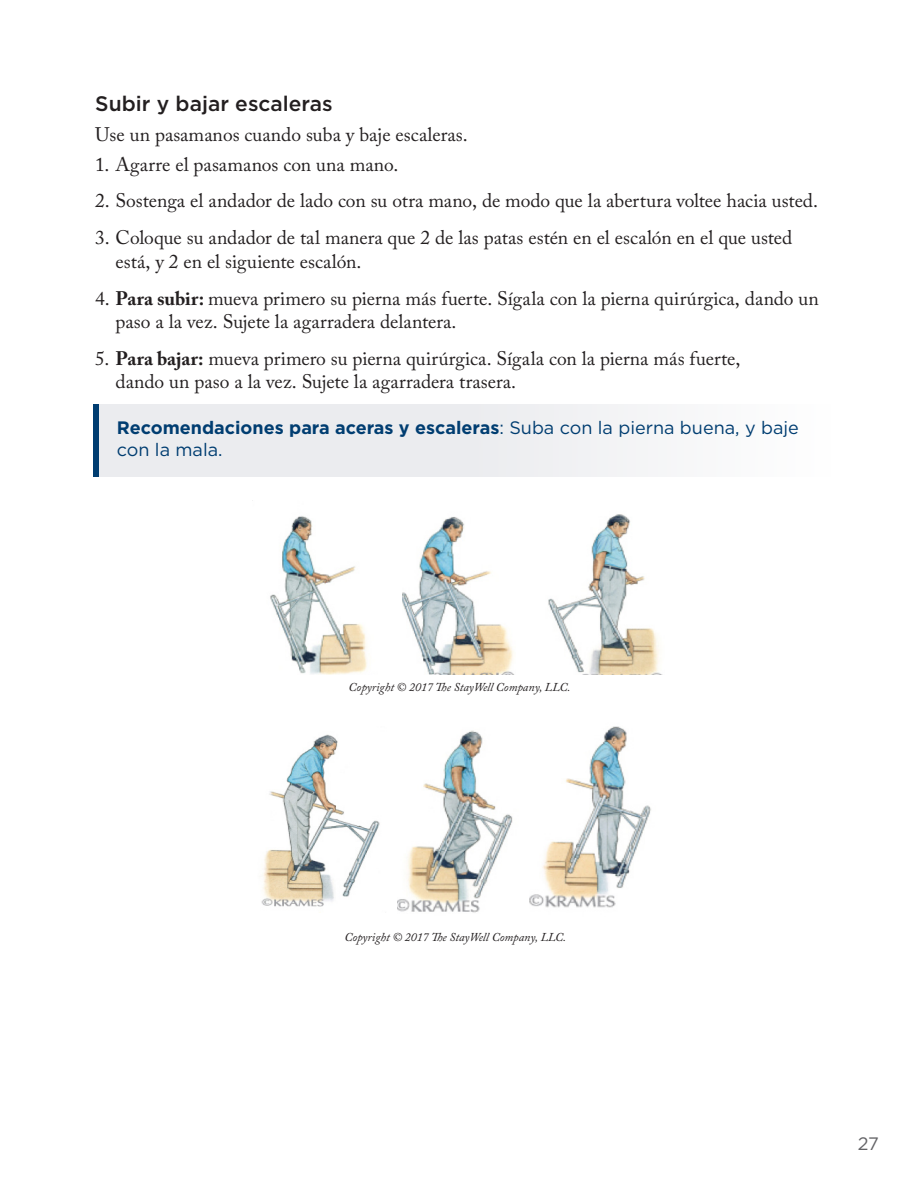
<style>
.page{position:relative;width:918px;height:1188px;background:#fff}
.page>*{position:absolute;margin:0;border:0;box-sizing:border-box;transform-origin:0 0}
.Header_3{font:500 21px "Gotham";color:#231f20}
.Body_Copy{font:19.5px/23.4px "Adobe Caslon Pro";color:#231f20}
.Callout_Box{font:18px/21.6px "Gotham";color:#003d71}
.t1{font:18px "Gotham";color:#636366}
.Captions{font:italic 12px "Adobe Caslon Pro";color:#231f20}
.s1{font-weight:700}
</style>
<div class="page">
<div style="left:94px;top:404px;width:737px;height:72px;background:linear-gradient(to right,#e6e7eb,#f9fafa)"></div>
<div style="left:94px;top:404px;width:5px;height:72px;background:#003d71"></div>
<img style="left:261px;top:734px;width:119px;height:173px">
<img style="left:398px;top:730px;width:115px;height:183px">
<img style="left:530px;top:726px;width:121px;height:182px">
<img style="left:270px;top:516px;width:97px;height:159px">
<img style="left:403px;top:517px;width:111px;height:158px">
<img style="left:548px;top:514px;width:115px;height:161px">
<p class="Header_3" style="left:95px;top:90px;width:239px">Subir y bajar escaleras</p>
<p class="Body_Copy" style="left:95px;top:123px;width:374px">Use un pasamanos cuando suba y baje escaleras.</p>
<p class="Body_Copy" style="left:95px;top:152px;width:305px">1. Agarre el pasamanos con una mano.</p>
<p class="Body_Copy" style="left:95px;top:189px;width:724px">2. Sostenga el andador de lado con su otra mano, de modo que la abertura voltee hacia usted.</p>
<p class="Body_Copy" style="left:116px;top:226px;width:678px;text-indent:-20px">3. Coloque su andador de tal manera que 2 de las patas estén en el escalón en el que usted está, y 2 en el siguiente escalón.</p>
<p class="Body_Copy" style="left:116px;top:286px;width:705px;text-indent:-20px">4. <span class="s1">Para subir:</span> mueva primero su pierna más fuerte. Sígala con la pierna quirúrgica, dando un paso a la vez. Sujete la agarradera delantera.</p>
<p class="Body_Copy" style="left:116px;top:346px;width:626px;text-indent:-20px">5. <span class="s1">Para bajar:</span> mueva primero su pierna quirúrgica. Sígala con la pierna más fuerte, dando un paso a la vez. Sujete la agarradera trasera.</p>
<p class="Callout_Box" style="left:117px;top:417px;width:683px"><span class="s1">Recomendaciones para aceras y escaleras</span>: Suba con la pierna buena, y baje con la mala.</p>
<p class="Captions" style="left:349px;top:680px;width:223px">Copyright © 2017 The StayWell Company, LLC.</p>
<p class="Captions" style="left:344px;top:930px;width:223px">Copyright © 2017 The StayWell Company, LLC.</p>
<p class="t1" style="left:858px;top:1132px;width:23px">27</p>
</div>
